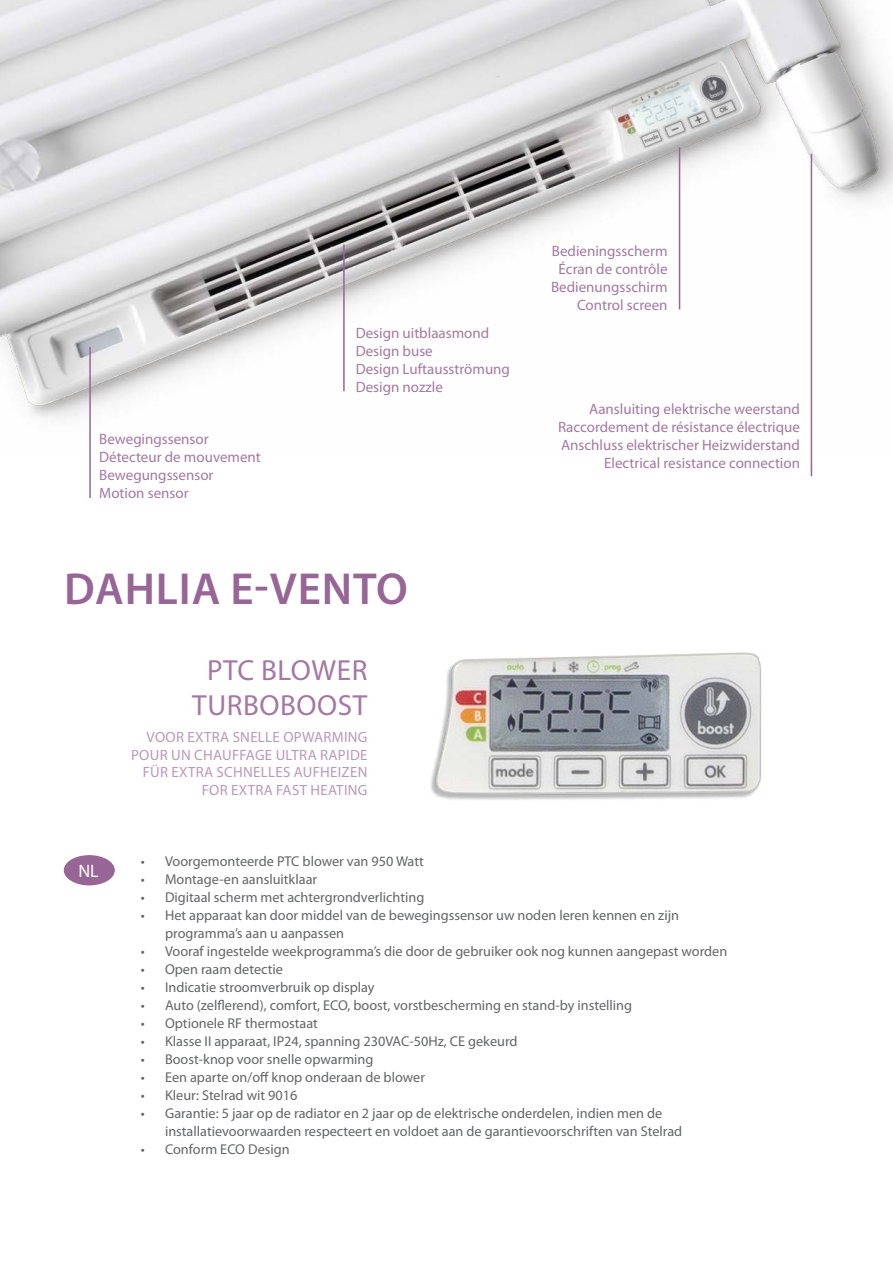
<style>
.page{position:relative;width:893px;height:1263px;background:#fff}
.page>*{position:absolute;margin:0;border:0;box-sizing:border-box;transform-origin:0 0}
.t1{font:300 45px "X Myriad Pro";letter-spacing:.02em;color:#986597}
.t2{font:29.1px "Myriad Pro";letter-spacing:.02em;color:#a478a3}
.t3{font:18px "Myriad Pro";color:#fff}
.t4{font:15px "Myriad Pro";color:#a478a3}
.t5{font:14.85px "Myriad Pro";letter-spacing:.02em;color:#ba98b9}
.t6{font:14.25px/18px "Myriad Pro";color:#636466}
</style>
<div class="page">
<img style="left:0;top:0;width:893px;height:457px">
<hr style="left:811px;top:154px;width:1px;height:322px;background:#986597">
<div style="left:64px;top:855px;width:51px;height:30px;background:#986597;border-radius:50%"></div>
<img style="left:431px;top:652px;width:331px;height:148px">
<hr style="left:343px;top:244px;width:2px;height:147px;background:#986597">
<hr style="left:89px;top:347px;width:2px;height:151px;background:#986597">
<hr style="left:679px;top:147px;width:1px;height:162px;background:#986597">
<p class="t4" style="left:99px;top:430px;width:111px">Bewegingssensor</p>
<p class="t4" style="left:99px;top:448px;width:163px">Détecteur de mouvement</p>
<p class="t4" style="left:99px;top:466px;width:116px">Bewegungssensor</p>
<p class="t4" style="left:99px;top:484px;width:91px">Motion sensor</p>
<p class="t4" style="left:356px;top:323px;width:135px">Design uitblaasmond</p>
<p class="t4" style="left:356px;top:341px;width:79px">Design buse</p>
<p class="t4" style="left:356px;top:359px;width:156px">Design Luftausströmung</p>
<p class="t4" style="left:356px;top:377px;width:89px">Design nozzle</p>
<p class="t1" style="left:64px;top:560px;width:345px">DAHLIA E-VENTO</p>
<p class="t2" style="left:207px;top:653px;width:162px">PTC BLOWER</p>
<p class="t2" style="left:192px;top:688px;width:177px">TURBOBOOST</p>
<p class="t5" style="left:147px;top:728px;width:222px">VOOR EXTRA SNELLE OPWARMING</p>
<p class="t5" style="left:131px;top:745px;width:238px">POUR UN CHAUFFAGE ULTRA RAPIDE</p>
<p class="t5" style="left:143px;top:763px;width:226px">FÜR EXTRA SCHNELLES AUFHEIZEN</p>
<p class="t5" style="left:202px;top:781px;width:167px">FOR EXTRA FAST HEATING</p>
<p class="t4" style="left:552px;top:241px;width:117px">Bedieningsscherm</p>
<p class="t4" style="left:559px;top:259px;width:110px">Écran de contrôle</p>
<p class="t4" style="left:551px;top:277px;width:118px">Bedienungsschirm</p>
<p class="t4" style="left:577px;top:295px;width:92px">Control screen</p>
<p class="t4" style="left:589px;top:399px;width:212px">Aansluiting elektrische weerstand</p>
<p class="t4" style="left:558px;top:417px;width:243px">Raccordement de résistance électrique</p>
<p class="t4" style="left:561px;top:435px;width:240px">Anschluss elektrischer Heizwiderstand</p>
<p class="t4" style="left:604px;top:453px;width:197px">Electrical resistance connection</p>
<p class="t3" style="left:78px;top:860px;width:22px">NL</p>
<p class="t6" style="left:141px;top:852px;width:285px">• Voorgemonteerde PTC blower van 950 Watt</p>
<p class="t6" style="left:141px;top:870px;width:178px">• Montage-en aansluitklaar</p>
<p class="t6" style="left:141px;top:888px;width:285px">• Digitaal scherm met achtergrondverlichting</p>
<p class="t6" style="left:165px;top:906px;width:516px;text-indent:-24px">• Het apparaat kan door middel van de bewegingssensor uw noden leren kennen en zijn programma’s aan u aanpassen</p>
<p class="t6" style="left:141px;top:942px;width:588px">• Vooraf ingestelde weekprogramma’s die door de gebruiker ook nog kunnen aangepast worden</p>
<p class="t6" style="left:141px;top:960px;width:144px">• Open raam detectie</p>
<p class="t6" style="left:141px;top:978px;width:235px">• Indicatie stroomverbruik op display</p>
<p class="t6" style="left:141px;top:996px;width:493px">• Auto (zelflerend), comfort, ECO, boost, vorstbescherming en stand-by instelling</p>
<p class="t6" style="left:141px;top:1014px;width:179px">• Optionele RF thermostaat</p>
<p class="t6" style="left:141px;top:1032px;width:378px">• Klasse II apparaat, IP24, spanning 230VAC-50Hz, CE gekeurd</p>
<p class="t6" style="left:141px;top:1050px;width:234px">• Boost-knop voor snelle opwarming</p>
<p class="t6" style="left:141px;top:1068px;width:286px">• Een aparte on/off knop onderaan de blower</p>
<p class="t6" style="left:141px;top:1086px;width:158px">• Kleur: Stelrad wit 9016</p>
<p class="t6" style="left:165px;top:1104px;width:519px;text-indent:-24px">• Garantie: 5 jaar op de radiator en 2 jaar op de elektrische onderdelen, indien men de installatievoorwaarden respecteert en voldoet aan de garantievoorschriften van Stelrad</p>
<p class="t6" style="left:141px;top:1140px;width:150px">• Conform ECO Design</p>
</div>
